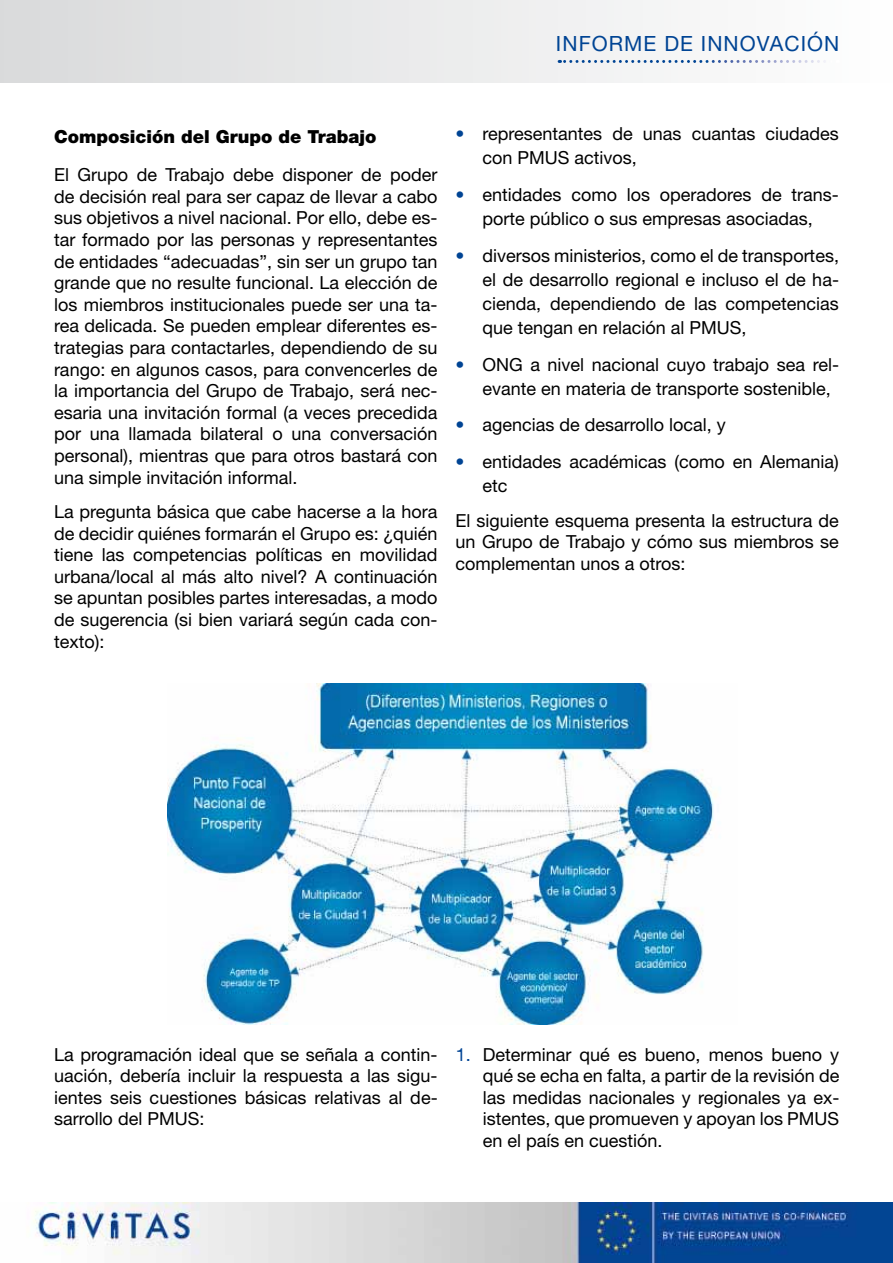
<style>
.page{position:relative;width:893px;height:1263px;background:#fff}
.page>*{position:absolute;margin:0;border:0;box-sizing:border-box;transform-origin:0 0}
.t1{font:21px "Helvetica Neue LT Pro";letter-spacing:.05em;color:#004494}
.t2{font:18px/21.6px "Helvetica Neue LT Pro";color:#000;text-align:justify}
.t3{font:900 18px "Helvetica Neue LT Pro";color:#000}
.s1{color:#004494}
</style>
<div class="page">
<img style="left:33px;top:1203px;width:860px;height:60px">
<div style="left:0;top:0;width:893px;height:82px;background:linear-gradient(to right,#d9dadb,#fefefe)"></div>
<svg style="left:559px;top:60px;width:272px;height:3px"></svg>
<img style="left:167px;top:684px;width:549px;height:341px">
<p class="t1" style="left:556px;top:31px;width:285px">Informe de i nnovación</p>
<p class="t3" style="left:54px;top:125px;width:324px">Composición del Grupo de Trabajo</p>
<p class="t2" style="left:54px;top:164px;width:385px">El Grupo de Trabajo debe disponer de poder de decisión real para ser capaz de llevar a cabo sus objetivos a nivel nacional. Por ello, debe es&shy;tar formado por las personas y representantes de entidades “adecuadas”, sin ser un grupo tan grande que no resulte funcional. La elección de los miembros institucionales puede ser una ta&shy;rea delicada. Se pueden emplear diferentes es&shy;trategias para contactarles, dependiendo de su rango: en algunos casos, para convencerles de la importancia del Grupo de Trabajo, será nec&shy;esaria una invitación formal (a veces precedida por una llamada bilateral o una conversación personal), mientras que para otros bastará con una simple invitación informal.</p>
<p class="t2" style="left:54px;top:500px;width:385px">La pregunta básica que cabe hacerse a la hora de decidir quiénes formarán el Grupo es: ¿quién tiene las competencias políticas en movilidad urbana/local al más alto nivel? A continuación se apuntan posibles partes interesadas, a modo de sugerencia (si bien variará según cada con&shy;texto):</p>
<p class="t2" style="left:482px;top:122px;width:358px;line-height:24px;text-indent:-27px"><span class="s1">•</span> representantes de unas cuantas ciudades con PM US activos,</p>
<p class="t2" style="left:455px;top:183px;width:385px;line-height:24px;text-align:center"><span class="s1">•</span> entidades como los operadores de trans&shy;porte público o sus empresas asociadas,</p>
<p class="t2" style="left:482px;top:243px;width:358px;line-height:24px;text-indent:-27px"><span class="s1">•</span> diversos ministerios, como el de transportes, el de desarrollo regional e incluso el de ha&shy;cienda, dependiendo de las competencias que tengan en relación al PM US,</p>
<p class="t2" style="left:482px;top:352px;width:358px;line-height:24px;text-indent:-27px"><span class="s1">•</span> ON G a nivel nacional cuyo trabajo sea rel&shy;evante en materia de transporte sostenible,</p>
<p class="t2" style="left:455px;top:414px;width:272px"><span class="s1">•</span> agencias de desarrollo local, y</p>
<p class="t2" style="left:482px;top:450px;width:358px;line-height:24px;text-indent:-27px"><span class="s1">•</span> entidades académicas (como en Alemania) etc</p>
<p class="t2" style="left:455px;top:509px;width:385px">El siguiente esquema presenta la estructura de un Grupo de Trabajo y cómo sus miembros se complementan unos a otros:</p>
<p class="t2" style="left:54px;top:1043px;width:385px">La programación ideal que se señala a contin&shy;uación, debería incluir la respuesta a las sigu&shy;ientes seis cuestiones básicas relativas al de&shy;sarrollo del PM US:</p>
<p class="t2" style="left:483px;top:1043px;width:358px;text-indent:-27px"><span class="s1">1.</span> Determinar qué es bueno, menos bueno y qué se echa en falta, a partir de la revisión de las medidas nacionales y regionales ya ex&shy;istentes, que promueven y apoyan los PM US en el país en cuestión.</p>
</div>
